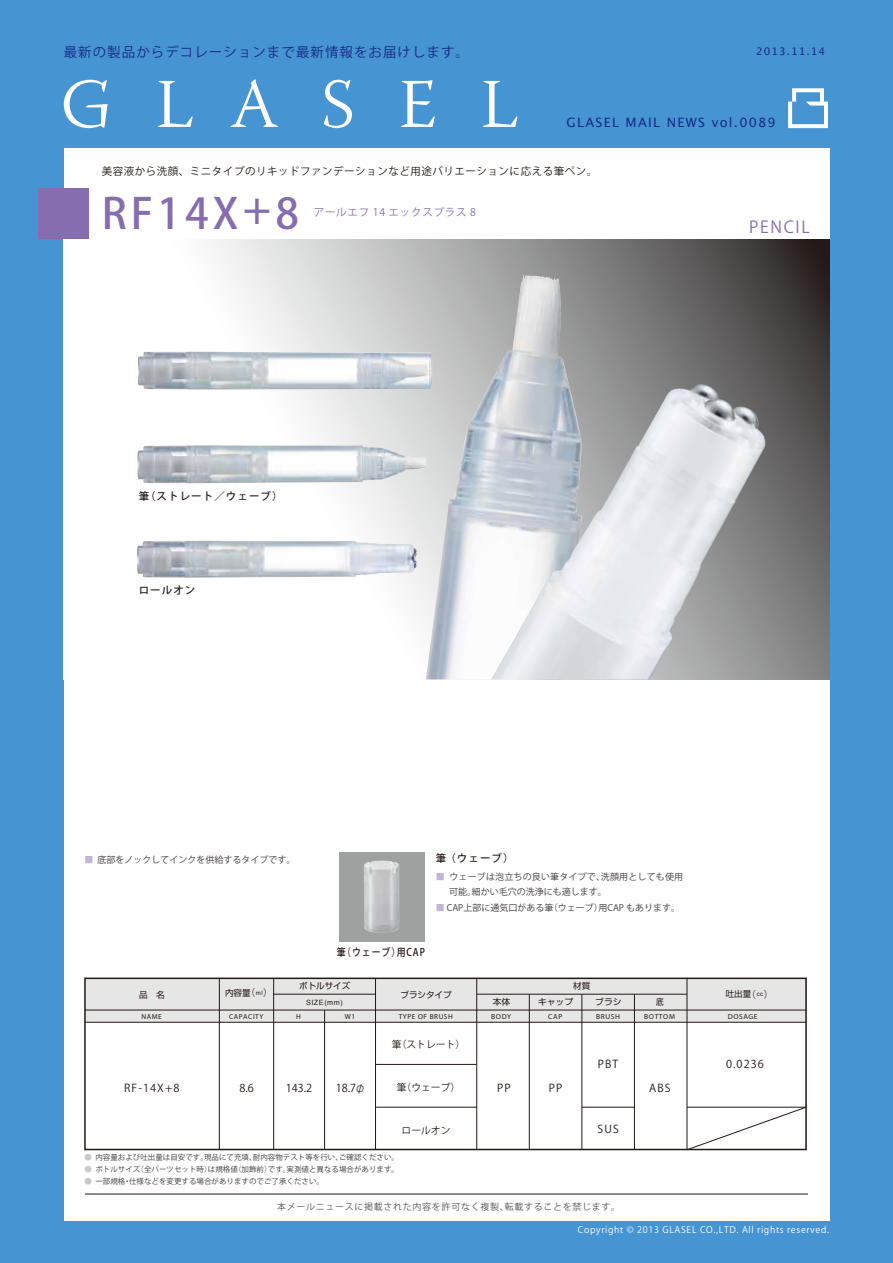
<style>
.page{position:relative;width:893px;height:1263px;background:#4694d1}
.page>*{position:absolute;margin:0;border:0;box-sizing:border-box;transform-origin:0 0}
.t1{font:500 42px "Koz Go Pro";letter-spacing:.1em;color:#856daf}
.t2{font:16.35px "Koz Go Pro";letter-spacing:.1em;color:#856daf}
.t3{font:13.5px "Koz Go Pro";letter-spacing:.075em;color:#172a88}
.t4{font:12.9px "Lucida Grande";letter-spacing:.1em;color:#172a88}
.t5{font:10.95px "Koz Go Pro";letter-spacing:.1em;color:#221815}
.t6{font:10.8px "Koz Go Pro";letter-spacing:.05em;color:#221815}
.t7{font:10.5px "Koz Go Pro";letter-spacing:.05em;color:#221815}
.t8{font:500 10.5px "Koz Go Pro";letter-spacing:.1em;color:#221815}
.t9{font:10.5px "Koz Go Pro";letter-spacing:.075em;color:#856daf}
.t10{font:500 10.5px "Koz Go Pro";letter-spacing:.1em;color:#221815;scale:.85 1}
.t11{font:10.5px "Lucida Grande";letter-spacing:.1em;color:#172a88}
.t12{font:9.75px "Koz Go Pro";color:#221815}
.t13{font:9px "Koz Go Pro";color:#3e3a39}
.t14{font:9px "Koz Go Pro";letter-spacing:.075em;color:#fff}
.t15{font:9px/15.8px "Koz Go Pro";letter-spacing:.02em;color:#3e3a39}
.t16{font:9px "Koz Go Pro";letter-spacing:.075em;color:#595757}
.t17{font:8.55px "Shin Go Pro";color:#221815}
.t18{font:8.55px "Shin Go Pro";color:#221815;scale:.89 1}
.t19{font:7.5px "Koz Go Pro";color:#3e3a39}
.t20{font:7.2px "Myriad Pro";letter-spacing:.075em;color:#221815}
.t21{font:7.2px "Helvetica";letter-spacing:.075em;color:#221815}
.s1{color:#c1b5d8}
.s2{font-family:"Koz Go Pro";font-size:9.45px}
.s3{font-family:"Helvetica";font-size:6px}
.s4{font-family:"Shin Go Pro";font-weight:300}
.s5{color:#c9caca}
</style>
<div class="page">
<div style="left:64px;top:148px;width:765px;height:1073px;background:#fff"></div>
<svg style="left:159px;top:239px;width:670px;height:440px"></svg>
<svg style="left:788px;top:88px;width:40px;height:40px"></svg>
<svg style="left:64px;top:80px;width:44px;height:48px"></svg>
<svg style="left:158px;top:81px;width:35px;height:46px"></svg>
<svg style="left:483px;top:81px;width:34px;height:46px"></svg>
<svg style="left:401px;top:80px;width:34px;height:47px"></svg>
<svg style="left:231px;top:79px;width:47px;height:48px"></svg>
<svg style="left:324px;top:80px;width:28px;height:48px"></svg>
<hr style="left:85px;top:1194px;width:723px;height:1px;background:#221815">
<div style="left:38px;top:188px;width:51px;height:51px;background:#856daf"></div>
<div style="left:85px;top:978px;width:721px;height:44px;background:#e6e6e6"></div>
<div style="left:84px;top:977px;width:723px;height:173px;border:2px solid #221815"></div>
<hr style="left:219px;top:978px;width:1px;height:172px;background:#221815">
<hr style="left:273px;top:978px;width:1px;height:172px;background:#221815">
<hr style="left:324px;top:1010px;width:1px;height:140px;background:#221815">
<hr style="left:375px;top:978px;width:1px;height:172px;background:#221815">
<hr style="left:476px;top:978px;width:1px;height:172px;background:#221815">
<hr style="left:529px;top:994px;width:1px;height:156px;background:#221815">
<hr style="left:581px;top:994px;width:1px;height:156px;background:#221815">
<hr style="left:634px;top:994px;width:1px;height:156px;background:#221815">
<hr style="left:687px;top:978px;width:1px;height:172px;background:#221815">
<hr style="left:274px;top:994px;width:101px;height:1px;background:#221815">
<hr style="left:477px;top:994px;width:210px;height:1px;background:#221815">
<hr style="left:85px;top:1010px;width:721px;height:1px;background:#221815">
<hr style="left:85px;top:1022px;width:721px;height:1px;background:#221815">
<hr style="left:375px;top:1107px;width:102px;height:1px;background:#221815">
<hr style="left:582px;top:1107px;width:52px;height:1px;background:#221815">
<hr style="left:375px;top:1064px;width:102px;height:1px;background:#221815">
<svg style="left:686px;top:1106px;width:121px;height:45px"></svg>
<img style="left:137px;top:445px;width:289px;height:38px">
<img style="left:138px;top:351px;width:288px;height:39px">
<img style="left:137px;top:540px;width:281px;height:38px">
<img style="left:426px;top:275px;width:156px;height:404px">
<img style="left:491px;top:384px;width:276px;height:295px">
<div style="left:339px;top:852px;width:86px;height:89px;background:#9fa0a0"></div>
<img style="left:364px;top:860px;width:36px;height:73px">
<h3 class="t3" style="left:64px;top:43px;width:407px">最新の製品からデコレーションまで最新情報をお届けします。</h3>
<h3 class="t11" style="left:756px;top:45px;width:71px">2013.11.14</h3>
<h3 class="t4" style="left:567px;top:115px;width:211px">GLASEL MAIL NEWS vol.0089</h3>
<h3 class="t7" style="left:102px;top:164px;width:497px">美容液から洗顔、ミニタイプのリキッドファンデーションなど用途バリエーションに応える筆ペン。</h3>
<h1 class="t1" style="left:102px;top:186px;width:199px">RF14X+8</h1>
<h3 class="t9" style="left:314px;top:206px;width:164px">アールエフ 14 エックスプラス 8</h3>
<h3 class="t8" style="left:139px;top:490px;width:145px">筆（ストレート／ウェーブ）</h3>
<h3 class="t8" style="left:139px;top:584px;width:58px">ロールオン</h3>
<h2 class="t2" style="left:749px;top:217px;width:62px">PENCIL</h2>
<p class="t13" style="left:84px;top:853px;width:213px"><span class="s1">■</span> 底部をノックしてインクを供給するタイプです。</p>
<h3 class="t8" style="left:436px;top:852px;width:79px">筆 （ウェーブ）</h3>
<p class="t15" style="left:449px;top:869px;width:235px;text-indent:-14px"><span class="s1">■</span> ウェーブは泡立ちの良い筆タイプで、洗顔用としても使用可能。細かい毛穴の洗浄にも適します。</p>
<p class="t13" style="left:436px;top:902px;width:246px"><span class="s1">■</span> CAP上部に通気口がある筆（ウェーブ）用CAP もあります。</p>
<h3 class="t10" style="left:337px;top:945px;width:105px">筆（ウェーブ）用CAP</h3>
<p class="t17" style="left:139px;top:988px;width:27px">品　名</p>
<p class="t20" style="left:141px;top:1012px;width:22px">NAME</p>
<h3 class="t6" style="left:124px;top:1080px;width:57px">RF-14X+8</h3>
<p class="t17" style="left:225px;top:986px;width:49px">内容量<span class="s2">（</span><span class="s3">ml</span><span class="s2">）</span></p>
<p class="t17" style="left:299px;top:979px;width:53px">ボトルサイズ</p>
<p class="t21" style="left:306px;top:997px;width:38px">SIZE(mm)</p>
<p class="t20" style="left:229px;top:1012px;width:36px">CAPACITY</p>
<p class="t20" style="left:296px;top:1012px;width:6px">H</p>
<p class="t20" style="left:345px;top:1012px;width:12px">W1</p>
<h3 class="t6" style="left:239px;top:1080px;width:16px">8.6</h3>
<h3 class="t6" style="left:286px;top:1080px;width:28px">143.2</h3>
<h3 class="t6" style="left:336px;top:1080px;width:31px">18.7<span class="s4">φ</span></h3>
<p class="t17" style="left:573px;top:979px;width:19px">材質</p>
<p class="t17" style="left:400px;top:987px;width:53px">ブラシタイプ</p>
<p class="t17" style="left:726px;top:987px;width:49px">吐出量<span class="s2">（</span><span class="s3">cc</span><span class="s2">）</span></p>
<p class="t20" style="left:399px;top:1012px;width:55px">TYPE OF BRUSH</p>
<p class="t17" style="left:595px;top:994px;width:28px">ブラシ</p>
<p class="t20" style="left:596px;top:1012px;width:25px">BRUSH</p>
<p class="t17" style="left:538px;top:994px;width:37px">キャップ</p>
<p class="t20" style="left:548px;top:1012px;width:16px">CAP</p>
<p class="t17" style="left:493px;top:994px;width:19px">本体</p>
<p class="t20" style="left:491px;top:1012px;width:21px">BODY</p>
<p class="t18" style="left:656px;top:994px;width:10px">底</p>
<p class="t20" style="left:644px;top:1012px;width:32px">BOTTOM</p>
<p class="t20" style="left:728px;top:1012px;width:31px">DOSAGE</p>
<h3 class="t12" style="left:392px;top:1038px;width:75px">筆（ストレート）</h3>
<h3 class="t12" style="left:397px;top:1081px;width:65px">筆（ウェーブ）</h3>
<h3 class="t12" style="left:402px;top:1124px;width:50px">ロールオン</h3>
<h3 class="t5" style="left:598px;top:1057px;width:22px">PBT</h3>
<h3 class="t5" style="left:497px;top:1080px;width:15px">PP</h3>
<h3 class="t5" style="left:549px;top:1080px;width:15px">PP</h3>
<h3 class="t5" style="left:649px;top:1080px;width:23px">ABS</h3>
<h3 class="t5" style="left:598px;top:1122px;width:23px">SUS</h3>
<h3 class="t5" style="left:726px;top:1057px;width:39px">0.0236</h3>
<p class="t19" style="left:84px;top:1153px;width:316px"><span class="s5">●</span> 内容量および吐出量は目安です。現品にて充填、耐内容物テスト等を行い、ご確認ください。</p>
<p class="t19" style="left:84px;top:1164px;width:316px"><span class="s5">●</span> ボトルサイズ（全パーツセット時）は規格値（加飾前）です。実測値と異なる場合があります。</p>
<p class="t19" style="left:84px;top:1176px;width:241px"><span class="s5">●</span> 一部規格・仕様などを変更する場合がありますのでご了承ください。</p>
<p class="t16" style="left:277px;top:1201px;width:345px">本メールニュースに掲載された内容を許可なく複製、転載することを禁じます。</p>
<p class="t14" style="left:578px;top:1224px;width:253px">Copyright © 2013 GLASEL CO.,LTD. All rights reserved.</p>
</div>
